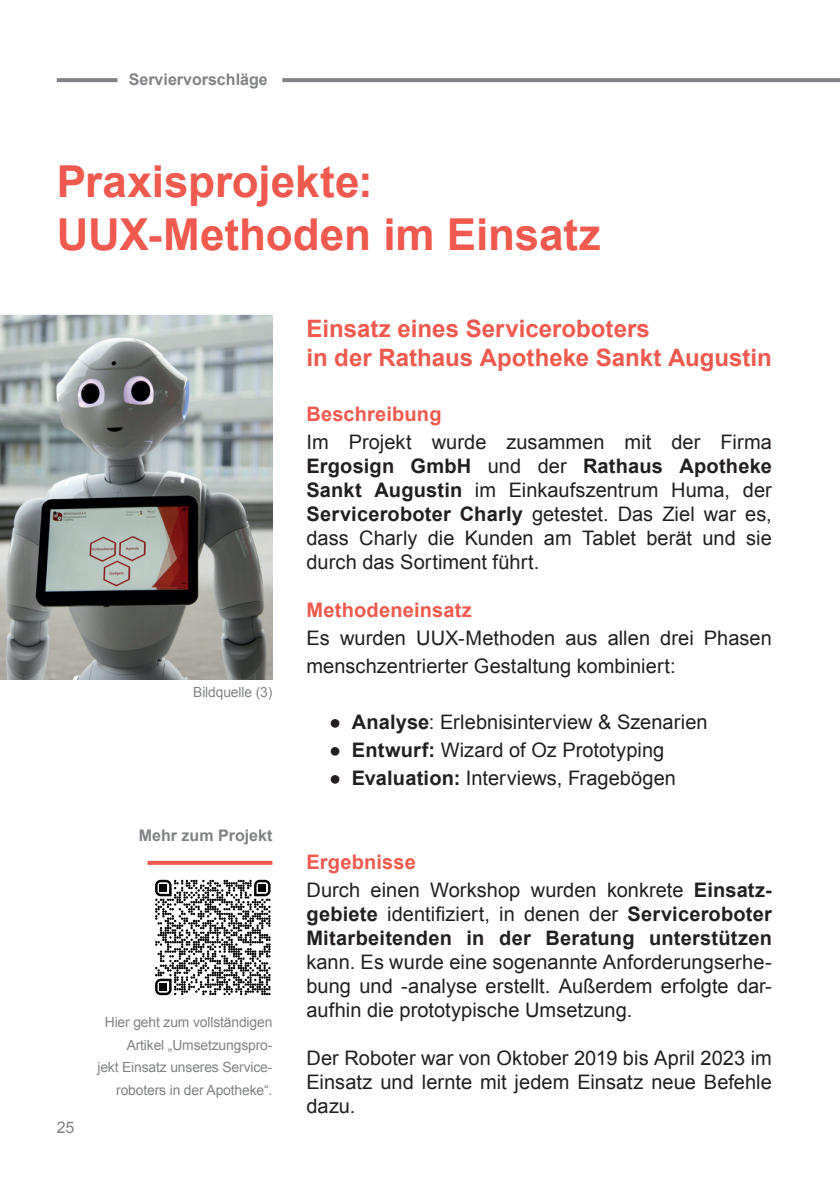
<style>
.page{position:relative;width:840px;height:1191px;background:#fff}
.page>*{position:absolute;margin:0;border:0;box-sizing:border-box;transform-origin:0 0}
.Titel{font:700 44px/52.8px "Arial";letter-spacing:-.005em;color:#f0594d}
.Fließtext_-_Zwischen{font:700 24px/28.8px "Arial";color:#f0594d}
.Fließtext_-_Zwischen-2{font:20px/24px "Arial";letter-spacing:.005em;color:#231f20;text-align:justify}
.Fließtext{font:20px/28px "Arial";letter-spacing:.005em;color:#231f20}
.Fließtext_-_Zwischen-3{font:700 20px "Arial";letter-spacing:.01em;color:#f0594d}
.Kapitel{font:700 16px "Arial";color:#808285}
.Infospalte_Überschri{font:700 16px "Arial";color:#808285}
.t1{font:16px "Arial";color:#808285}
.Fußnoten{font:14px/22.4px "Arial";letter-spacing:-.01em;color:#808285;text-align:right}
.s1{font-weight:700}
</style>
<div class="page">
<svg style="left:147px;top:861px;width:125px;height:4px"></svg>
<img style="left:0;top:314px;width:272px;height:365px">
<svg style="left:155px;top:879px;width:115px;height:116px"></svg>
<div style="left:160px;top:884px;width:7px;height:7px;background:#000"></div>
<div style="left:258px;top:884px;width:8px;height:7px;background:#000"></div>
<div style="left:160px;top:983px;width:7px;height:7px;background:#000"></div>
<svg style="left:57px;top:78px;width:60px;height:4px"></svg>
<svg style="left:282px;top:78px;width:557px;height:4px;fill:#808285"></svg>
<p class="Kapitel" style="left:129px;top:69px;width:140px">Serviervorschläge</p>
<p class="Titel" style="left:57px;top:156px;width:545px">Praxisprojekte:<br>UUX-Methoden im Einsatz</p>
<p class="Fußnoten" style="left:193px;top:681px;width:81px">Bildquelle (3)</p>
<p class="Infospalte_Überschri" style="left:139px;top:825px;width:135px">Mehr zum Projekt</p>
<p class="t1" style="left:57px;top:1116px;width:19px">25</p>
<p class="Fußnoten" style="left:97px;top:1011px;width:176px">Hier geht zum vollständigen<br>Artikel „Umsetzungspro-<br>jekt Einsatz unseres Service&shy;roboters in der Apotheke“.</p>
<p class="Fließtext_-_Zwischen" style="left:306px;top:315px;width:466px">Einsatz eines Serviceroboters<br>in der Rathaus Apotheke Sankt Augustin</p>
<p class="Fließtext_-_Zwischen-3" style="left:306px;top:400px;width:136px">Beschreibung</p>
<p class="Fließtext_-_Zwischen-2" style="left:306px;top:430px;width:466px">Im Projekt wurde zusammen mit der Firma <span class="s1">Ergosign GmbH</span> und der <span class="s1">Rathaus Apotheke Sankt Augustin</span> im Einkaufszentrum Huma, der <span class="s1">Serviceroboter Charly</span> getestet. Das Ziel war es, dass Charly die Kunden am Tablet berät und sie durch das Sortiment führt.</p>
<p class="Fließtext_-_Zwischen-3" style="left:306px;top:596px;width:167px">Methodeneinsatz</p>
<p class="Fließtext" style="left:306px;top:624px;width:466px">Es wurden UUX-Methoden aus allen drei Phasen menschzentrierter Gestaltung kombiniert:</p>
<p class="Fließtext_-_Zwischen-2" style="left:329px;top:710px;width:380px">● <span class="s1">Analyse</span>: Erlebnisinterview &amp; Szenarien</p>
<p class="Fließtext_-_Zwischen-2" style="left:329px;top:738px;width:336px">● <span class="s1">Entwurf:</span> Wizard of Oz Prototyping</p>
<p class="Fließtext_-_Zwischen-2" style="left:329px;top:766px;width:348px">● <span class="s1">Evaluation:</span> Interviews, Fragebögen</p>
<p class="Fließtext_-_Zwischen-3" style="left:306px;top:848px;width:111px">Ergebnisse</p>
<p class="Fließtext_-_Zwischen-2" style="left:306px;top:878px;width:466px">Durch einen Workshop wurden konkrete <span class="s1">Einsatz&shy;gebiete</span> identifiziert, in denen der <span class="s1">Serviceroboter Mitarbeitenden in der Beratung unterstützen </span>kann. Es wurde eine sogenannte Anforderungserhe&shy;bung und -analyse erstellt. Außerdem erfolgte dar&shy;aufhin die prototypische Umsetzung.</p>
<p class="Fließtext_-_Zwischen-2" style="left:306px;top:1046px;width:466px">Der Roboter war von Oktober 2019 bis April 2023 im Einsatz und lernte mit jedem Einsatz neue Befehle dazu.</p>
</div>
